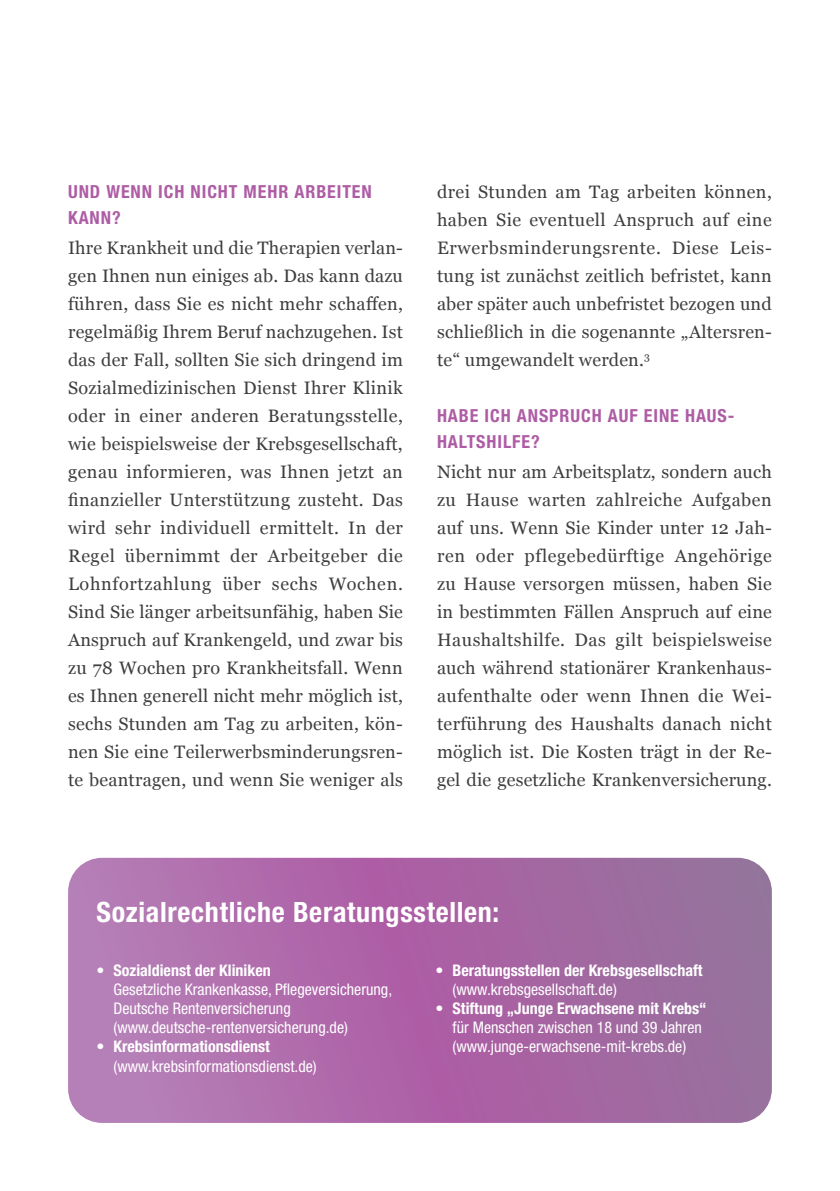
<style>
.page{position:relative;width:840px;height:1191px;background:#fff}
.page>*{position:absolute;margin:0;border:0;box-sizing:border-box;transform-origin:0 0}
.t1{font:700 condensed 28px "Helvetica Neue LT Std";letter-spacing:.025em;color:#fff}
.t2{font:18px/28px "Georgia";letter-spacing:.01em;color:#3e3e3f;text-align:justify}
.t3{font:700 condensed 18px/26px "Helvetica Neue LT Std";letter-spacing:.05em;color:#ae5da5}
.t4{font:condensed 16px/19.2px "Helvetica Neue LT Std";color:#fff}
.t5{font:700 condensed 16px/19.2px "Helvetica Neue LT Std";color:#fff}
.s1{font-weight:700}
.s2{font-weight:400}
</style>
<div class="page">
<svg style="left:68px;top:857px;width:703px;height:266px;background:#aa6da8"></svg>
<p class="t3" style="left:68px;top:178px;width:305px">UND WENN ICH NICHT MEHR ARBEITEN<br>KANN?</p>
<p class="t2" style="left:68px;top:233px;width:336px">Ihre Krankheit und die Therapien verlan&shy;gen Ihnen nun einiges ab. Das kann dazu führen, dass Sie es nicht mehr schaffen, regelmäßig Ihrem Beruf nachzugehen. Ist das der Fall, sollten Sie sich dringend im Sozialmedizinischen Dienst Ihrer Klinik oder in einer anderen Beratungsstelle, wie beispielsweise der Krebsgesellschaft, genau informieren, was Ihnen jetzt an finanzieller Unterstützung zusteht. Das wird sehr individuell ermittelt. In der Regel übernimmt der Arbeitgeber die Lohnfortzahlung über sechs Wochen.<br>Sind Sie länger arbeitsunfähig, haben Sie Anspruch auf Krankengeld, und zwar bis zu 78 Wochen pro Krankheitsfall. Wenn es Ihnen generell nicht mehr möglich ist, sechs Stunden am Tag zu arbeiten, kön&shy;nen Sie eine Teilerwerbsminderungsren&shy;te beantragen, und wenn Sie weniger als</p>
<p class="t2" style="left:437px;top:177px;width:336px">drei Stunden am Tag arbeiten können, haben Sie eventuell Anspruch auf eine Erwerbsminderungsrente. Diese Leis&shy;tung ist zunächst zeitlich befristet, kann aber später auch unbefristet bezogen und schließlich in die sogenannte „Altersren&shy;te“ umgewandelt werden.<sup>3</sup></p>
<p class="t3" style="left:437px;top:402px;width:299px">HABE ICH ANSPRUCH AUF EINE HAUS-<br>HALTSHILFE?</p>
<p class="t2" style="left:437px;top:457px;width:336px">Nicht nur am Arbeitsplatz, sondern auch zu Hause warten zahlreiche Aufgaben auf uns. Wenn Sie Kinder unter 12 Jah&shy;ren oder pflegebedürftige Angehörige zu Hause versorgen müssen, haben Sie in bestimmten Fällen Anspruch auf eine Haushaltshilfe. Das gilt beispielsweise auch während stationärer Krankenhaus&shy;aufenthalte oder wenn Ihnen die Wei&shy;terführung des Haushalts danach nicht möglich ist. Die Kosten trägt in der Re&shy;gel die gesetzliche Krankenversicherung.</p>
<h1 class="t1" style="left:96px;top:894px;width:404px">Sozialrechtliche Beratungsstellen:</h1>
<p class="t4" style="left:113px;top:960px;width:280px;text-indent:-17px">• <span class="s1">Sozialdienst der Kliniken<br></span>Gesetzliche Krankenkasse, Pflegeversicherung, Deutsche Rentenversicherung (www.deutsche-rentenversicherung.de)</p>
<p class="t4" style="left:113px;top:1037px;width:205px;text-indent:-17px">• <span class="s1">Krebsinformationsdienst </span>(www.krebsinformationsdienst.de)</p>
<p class="t5" style="left:452px;top:960px;width:251px;text-indent:-17px"><span class="s2">•</span> Beratungsstellen der Krebsgesellschaft <span class="s2">(www.krebsgesellschaft.de)</span></p>
<p class="t4" style="left:452px;top:998px;width:255px;text-indent:-17px">• <span class="s1">Stiftung „Junge Erwachsene mit Krebs“ </span>für Menschen zwischen 18 und 39 Jahren (www.junge-erwachsene-mit-krebs.de)</p>
</div>
